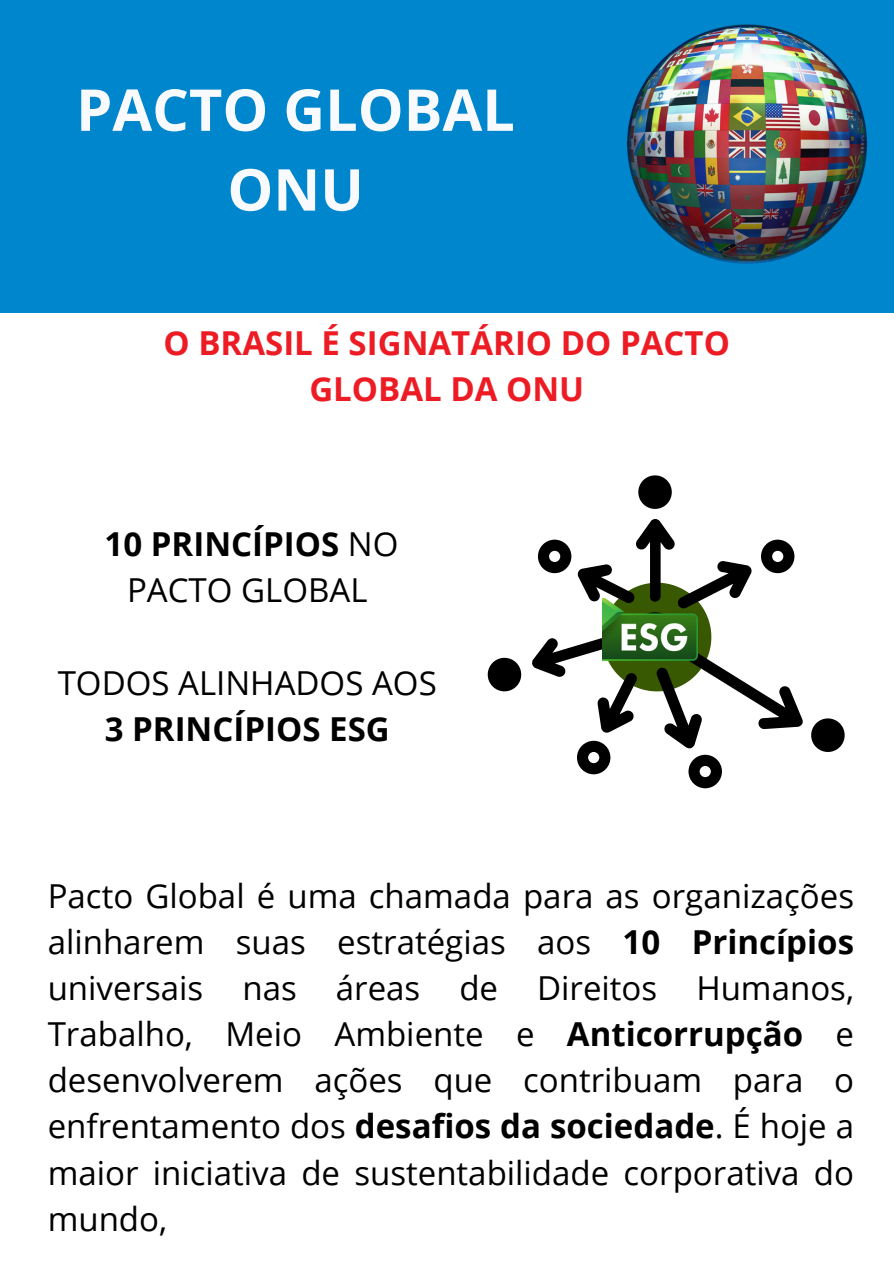
<style>
.page{position:relative;width:894px;height:1264px;background:#fff}
.page>*{position:absolute;margin:0;border:0;box-sizing:border-box;transform-origin:0 0}
.t1{font:700 57.75px/79.8px "Open Sans";color:#f9fafd;text-align:center}
.t2{font:33px/46.2px "Open Sans";color:#000;text-align:center}
.t3{font:700 33px/46.2px "Open Sans";color:#ed1c24;text-align:center}
.s1{font-weight:700}
</style>
<div class="page">
<div style="left:0;top:1px;width:893px;height:312px;background:#0086cc"></div>
<img style="left:598px;top:0;width:295px;height:264px">
<svg style="left:638px;top:475px;width:33px;height:34px"></svg>
<svg style="left:487px;top:658px;width:34px;height:33px"></svg>
<svg style="left:532px;top:519px;width:270px;height:269px"></svg>
<svg style="left:811px;top:718px;width:33px;height:34px"></svg>
<img style="left:602px;top:598px;width:95px;height:68px">
<h2 class="t1" style="left:76px;top:68px;width:440px">PACTO GLOBAL<br>ONU</h2>
<h3 class="t3" style="left:163px;top:318px;width:567px">O BRASIL É SIGNATÁRIO DO PACTO<br>GLOBAL DA ONU</h3>
<p class="t2" style="left:105px;top:520px;width:295px"><span class="s1">10 PRINCÍPIOS</span> NO<br>PACTO GLOBAL</p>
<p class="t2" style="left:58px;top:658px;width:380px">TODOS ALINHADOS AOS<br><span class="s1">3 PRINCÍPIOS ESG</span></p>
<h3 class="t2" style="left:48px;top:871px;width:807px;text-align:justify">Pacto Global é uma chamada para as organizações alinharem suas estratégias aos <span class="s1">10 Princípios </span>universais nas áreas de Direitos Humanos, Trabalho, Meio Ambiente e <span class="s1">Anticorrupção</span> e desenvolverem ações que contribuam para o enfrentamento dos <span class="s1">desafios da sociedade</span>. É hoje a maior iniciativa de sustentabilidade corporativa do mundo,</h3>
</div>
